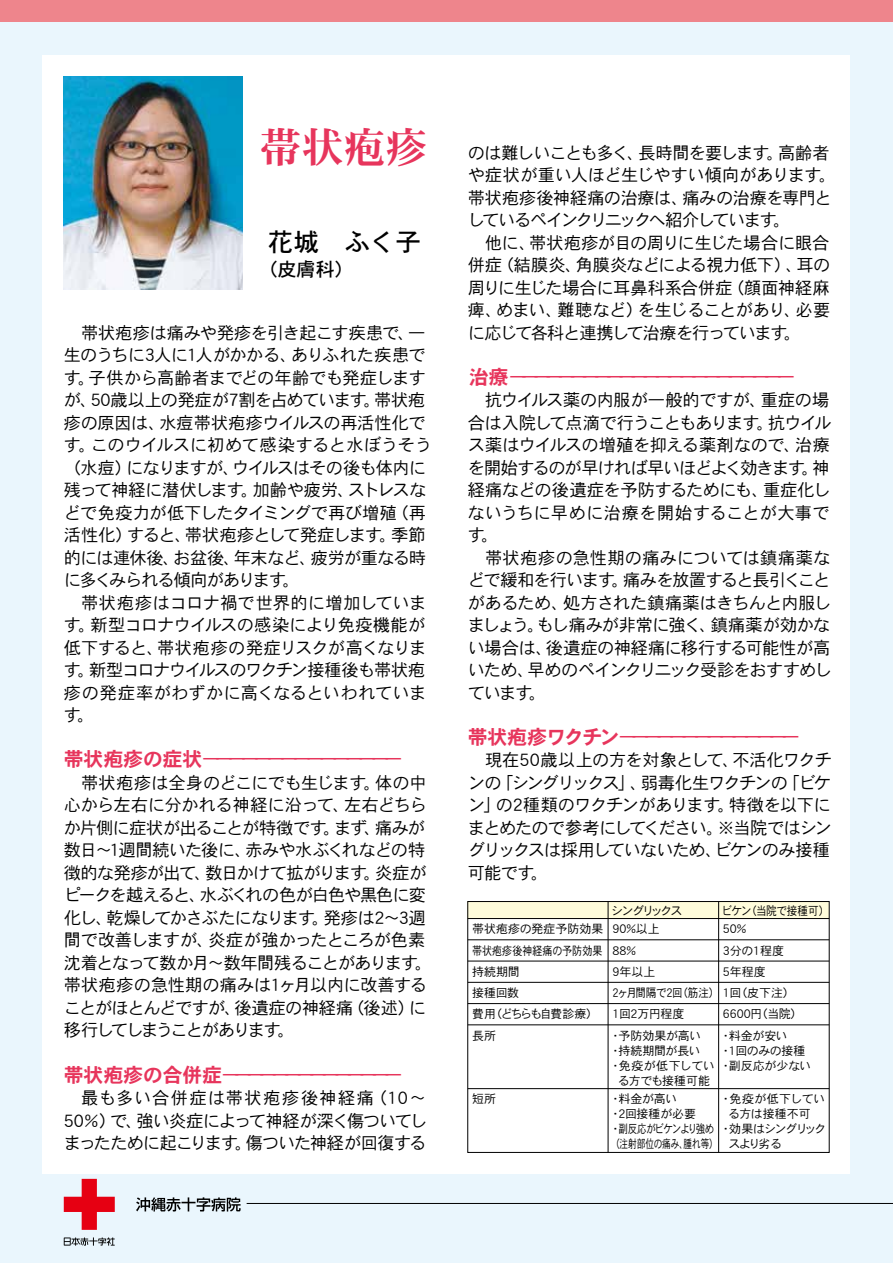
<style>
.page{position:relative;width:893px;height:1263px;background:#eaf6fd}
.page>*{position:absolute;margin:0;border:0;box-sizing:border-box;transform-origin:0 0}
.t1{font:42px "DFHS Mincho R Pro 5 W7";color:#e7355c}
.t2{font:25.5px "DFHS Gothic R Pro 5 W5";color:#000}
.t3{font:19.8px "DFHS Gothic R Pro 5 W3";letter-spacing:-.37em;color:#e7355c}
.t4{font:19.8px "DFHS Gothic R Pro 5 W3";letter-spacing:-.39em;color:#e7355c}
.t5{font:19.8px "DFHS Gothic R Pro 5 W3";letter-spacing:-.345em;color:#e7355c}
.t6{font:19.2px "DFHS Gothic R Pro 5 W5";color:#000}
.t7{font:17.25px/22.5px "DFHS Gothic R Pro 5 W3";letter-spacing:-.04em;color:#000;text-align:justify}
.t8{font:12px/21.3px "DFHS Gothic R Pro 5 W3";letter-spacing:-.02em;color:#000}
.t9{font:12px/21.3px "DFHS Gothic R Pro 5 W3";color:#000}
.t10{font:12px/18.5px "DFHS Gothic R Pro 5 W3";letter-spacing:-.02em;color:#000;scale:.89 1}
.t11{font:12px/18.5px "DFHS Gothic R Pro 5 W3";letter-spacing:-.135em;color:#000}
.t12{font:12px "DFHS Gothic R Pro 5 W3";letter-spacing:-.115em;color:#000}
.t13{font:12px "DFHS Gothic R Pro 5 W3";letter-spacing:.025em;color:#000}
.s1{font-family:"DFHS Gothic R Pro 5 W7"}
</style>
<div class="page">
<svg style="left:64px;top:1179px;width:51px;height:51px"></svg>
<svg style="left:64px;top:1237px;width:51px;height:8px"></svg>
<svg style="left:136px;top:1197px;width:105px;height:14px"></svg>
<hr style="left:247px;top:1203px;width:646px;height:1px;background:#000">
<div style="left:0;top:0;width:893px;height:21px;background:#ee858c"></div>
<div style="left:43px;top:55px;width:807px;height:1119px;background:#fff"></div>
<div style="left:468px;top:901px;width:361px;height:17px;background:#fffcdb"></div>
<div style="left:467px;top:901px;width:363px;height:252px;border:1px solid #000"></div>
<hr style="left:608px;top:901px;width:1px;height:251px;background:#000">
<hr style="left:718px;top:901px;width:1px;height:251px;background:#000">
<hr style="left:468px;top:918px;width:361px;height:1px;background:#000">
<hr style="left:468px;top:939px;width:361px;height:1px;background:#000">
<hr style="left:468px;top:961px;width:361px;height:1px;background:#000">
<hr style="left:468px;top:982px;width:361px;height:1px;background:#000">
<hr style="left:468px;top:1003px;width:361px;height:1px;background:#000">
<hr style="left:468px;top:1024px;width:361px;height:1px;background:#000">
<hr style="left:468px;top:1088px;width:361px;height:1px;background:#000">
<img style="left:64px;top:77px;width:178px;height:212px">
<h1 class="t1" style="left:259px;top:123px;width:169px">帯状疱疹</h1>
<h2 class="t2" style="left:268px;top:227px;width:155px">花城　ふく子</h2>
<p class="t6" style="left:258px;top:259px;width:97px">（皮膚科）</p>
<p class="t7" style="left:64px;top:322px;width:370px;text-align:left;text-indent:17px">帯状疱疹は痛みや発疹を引き起こす疾患で、一生のうちに3人に1人がかかる、ありふれた疾患です。子供から高齢者までどの年齢でも発症しますが、50歳以上の発症が7割を占めています。帯状疱疹の原因は、水痘帯状疱疹ウイルスの再活性化です。このウイルスに初めて感染すると水ぼうそう（水痘）になりますが、ウイルスはその後も体内に残って神経に潜伏します。加齢や疲労、ストレスなどで免疫力が低下したタイミングで再び増殖（再活性化）すると、帯状疱疹として発症します。季節的には連休後、お盆後、年末など、疲労が重なる時に多くみられる傾向があります。</p>
<p class="t7" style="left:64px;top:592px;width:364px;text-indent:17px">帯状疱疹はコロナ禍で世界的に増加しています。新型コロナウイルスの感染により免疫機能が低下すると、帯状疱疹の発症リスクが高くなります。新型コロナウイルスのワクチン接種後も帯状疱疹の発症率がわずかに高くなるといわれています。</p>
<p class="t5" style="left:64px;top:748px;width:341px"><span class="s1">帯状疱疹の症状</span>ーーーーーーーーーーーーーーー</p>
<p class="t7" style="left:64px;top:772px;width:370px;text-align:left;text-indent:17px">帯状疱疹は全身のどこにでも生じます。体の中心から左右に分かれる神経に沿って、左右どちらか片側に症状が出ることが特徴です。まず、痛みが数日～1週間続いた後に、赤みや水ぶくれなどの特徴的な発疹が出て、数日かけて拡がります。炎症がピークを越えると、水ぶくれの色が白色や黒色に変化し、乾燥してかさぶたになります。発疹は2～3週間で改善しますが、炎症が強かったところが色素沈着となって数か月～数年間残ることがあります。帯状疱疹の急性期の痛みは1ヶ月以内に改善することがほとんどですが、後遺症の神経痛（後述）に移行してしまうことがあります。</p>
<p class="t3" style="left:64px;top:1063px;width:341px"><span class="s1">帯状疱疹の合併症</span>ーーーーーーーーーーーーーー</p>
<p class="t7" style="left:64px;top:1087px;width:365px;text-indent:17px">最も多い合併症は帯状疱疹後神経痛（10～50％）で、強い炎症によって神経が深く傷ついてしまったために起こります。傷ついた神経が回復する</p>
<p class="t7" style="left:468px;top:142px;width:370px;text-align:left">のは難しいことも多く、長時間を要します。高齢者や症状が重い人ほど生じやすい傾向があります。帯状疱疹後神経痛の治療は、痛みの治療を専門としているペインクリニックへ紹介しています。</p>
<p class="t7" style="left:468px;top:232px;width:364px;text-indent:17px">他に、帯状疱疹が目の周りに生じた場合に眼合併症（結膜炎、角膜炎などによる視力低下）、耳の周りに生じた場合に耳鼻科系合併症（顔面神経麻痺、めまい、難聴など）を生じることがあり、必要に応じて各科と連携して治療を行っています。</p>
<p class="t4" style="left:469px;top:365px;width:328px"><span class="s1">治療</span>ーーーーーーーーーーーーーーーーーーーーーーー</p>
<p class="t7" style="left:468px;top:389px;width:365px;text-align:left;text-indent:17px">抗ウイルス薬の内服が一般的ですが、重症の場合は入院して点滴で行うこともあります。抗ウイルス薬はウイルスの増殖を抑える薬剤なので、治療を開始するのが早ければ早いほどよく効きます。神経痛などの後遺症を予防するためにも、重症化しないうちに早めに治療を開始することが大事です。</p>
<p class="t7" style="left:468px;top:547px;width:366px;text-indent:17px">帯状疱疹の急性期の痛みについては鎮痛薬などで緩和を行います。痛みを放置すると長引くことがあるため、処方された鎮痛薬はきちんと内服しましょう。もし痛みが非常に強く、鎮痛薬が効かない場合は、後遺症の神経痛に移行する可能性が高いため、早めのペインクリニック受診をおすすめしています。</p>
<p class="t3" style="left:468px;top:725px;width:334px"><span class="s1">帯状疱疹ワクチン</span>ーーーーーーーーーーーーーー</p>
<p class="t7" style="left:468px;top:749px;width:366px;text-indent:17px">現在50歳以上の方を対象として、不活化ワクチンの「シングリックス」、弱毒化生ワクチンの「ビケン」の2種類のワクチンがあります。特徴を以下にまとめたので参考にしてください。※当院ではシングリックスは採用していないため、ビケンのみ接種可能です。</p>
<p class="t11" style="left:611px;top:901px;width:73px">シングリックス<br>90%以上</p>
<p class="t8" style="left:609px;top:940px;width:187px">88%<br>9年以上<br>2ヶ月間隔で2回（筋注） 1回（皮下注）<br>1回2万円程度<br>・予防効果が高い</p>
<p class="t8" style="left:609px;top:1040px;width:93px">・持続期間が長い</p>
<p class="t8" style="left:609px;top:1055px;width:203px">・免疫が低下してい・副反応が少ない</p>
<p class="t8" style="left:618px;top:1070px;width:94px">る方でも接種可能</p>
<p class="t8" style="left:609px;top:1092px;width:110px;line-height:15px">・料金が高い<br>・2回接種が必要<br>・副反応がビケンより強め（注射部位の痛み、腫れ等）</p>
<p class="t10" style="left:721px;top:901px;width:123px">ビケン（当院で接種可）<br>50%</p>
<p class="t9" style="left:723px;top:940px;width:63px">3分の1程度<br>5年程度</p>
<p class="t8" style="left:720px;top:1004px;width:84px">6600円（当院）・料金が安い</p>
<p class="t8" style="left:720px;top:1040px;width:87px">・1回のみの接種</p>
<p class="t13" style="left:720px;top:1092px;width:107px">・免疫が低下してい</p>
<p class="t8" style="left:728px;top:1104px;width:84px">る方は接種不可</p>
<p class="t12" style="left:720px;top:1122px;width:108px">・効果はシングリック</p>
<p class="t8" style="left:728px;top:1134px;width:55px">スより劣る</p>
<p class="t9" style="left:472px;top:918px;width:133px">帯状疱疹の発症予防効果帯状疱疹後神経痛の予防効果持続期間<br>接種回数<br>費用（どちらも自費診療）長所</p>
<p class="t8" style="left:472px;top:1089px;width:25px">短所</p>
</div>
